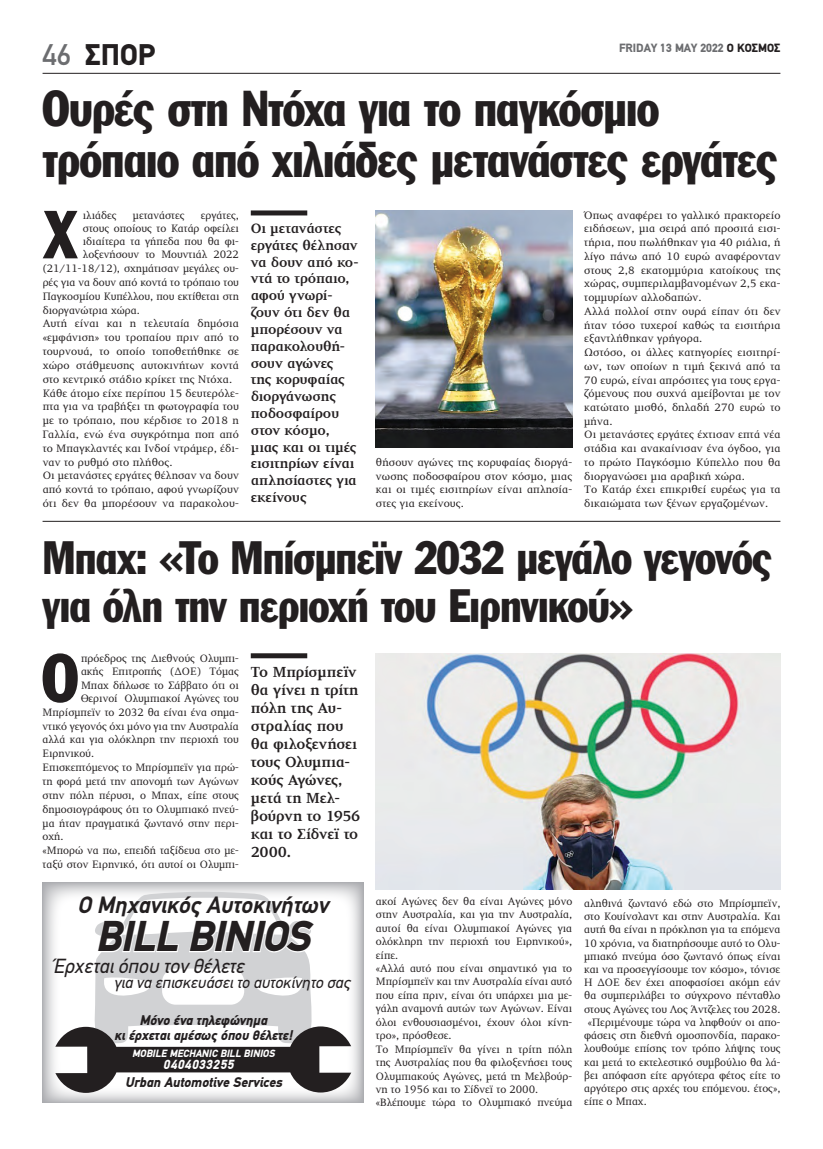
<style>
.page{position:relative;width:823px;height:1149px;background:#fff}
.page>*{position:absolute;margin:0;border:0;box-sizing:border-box;transform-origin:0 0}
.t1{font:66.6px "Franklin Gothic Greek Cond";color:#231f20}
.t2{font:49.5px/51px "Franklin Gothic Greek Cond";letter-spacing:-.02em;color:#231f20}
.t3{font:46px/48px "Franklin Gothic Greek Cond";letter-spacing:-.02em;color:#231f20}
.t4{font:italic 900 43.2px "PF Din Text";letter-spacing:-.02em;color:#231f20}
.t5{font:900 30px "PF Din Text";color:#231f20}
.t6{font:italic 700 23.8px "PF Din Text";color:#231f20}
.t7{font:italic 20.5px "PF Din Text";color:#231f20}
.t8{font:italic 16.4px "PF Din Text";color:#231f20}
.t9{font:700 15px/18px "PF Diplomat";letter-spacing:-.02em;color:#231f20}
.t10{font:italic 900 14.1px/15px "PF Din Text";color:#231f20;text-align:center}
.t11{font:700 14px/16.8px "PF Diplomat";letter-spacing:-.015em;color:#231f20}
.t12{font:italic 900 13.2px "PF Din Text";letter-spacing:.06em;color:#fff}
.t13{font:900 12px "PF Din Text";color:#6c6d70}
.t14{font:11px/13.7px "PF Diplomat";color:#231f20}
.t15{font:italic 900 10.6px "PF Din Text";color:#fff}
.s1{font-weight:500;color:#6c6d70}
.s2{color:#231f20}
</style>
<div class="page">
<hr style="left:43px;top:73px;width:737px;height:1px;background:#231f20">
<div style="left:251px;top:210px;width:56px;height:5px;background:#231f20"></div>
<img style="left:375px;top:210px;width:197px;height:237px">
<div style="left:250px;top:653px;width:57px;height:5px;background:#231f20"></div>
<img style="left:375px;top:653px;width:405px;height:236px">
<hr style="left:43px;top:521px;width:737px;height:1px;background:#231f20">
<svg style="left:42px;top:882px;width:321px;height:220px;background:#d4d4d6"></svg>
<svg style="left:55px;top:891px;width:296px;height:201px"></svg>
<h3 class="t5" style="left:43px;top:37px;width:114px"><span class="s1">46</span> ΣΠΟΡ</h3>
<p class="t13" style="left:618px;top:40px;width:163px">FRIDAY 13 MAY 2022 <span class="s2">Ο ΚΟΣΜΟΣ</span></p>
<h2 class="t2" style="left:43px;top:84px;width:736px">Ουρές στη Ντόχα για το παγκόσμιο τρόπαιο από χιλιάδες μετανάστες εργάτες</h2>
<h1 class="t1" style="left:43px;top:197px;width:35px">Χ</h1>
<p class="t14" style="left:83px;top:208px;width:35px">ιλιάδες</p>
<p class="t14" style="left:133px;top:208px;width:53px">μετανάστες</p>
<p class="t14" style="left:201px;top:208px;width:39px">εργάτες,</p>
<p class="t14" style="left:83px;top:221px;width:157px">στους οποίους το Κατάρ οφείλει</p>
<p class="t14" style="left:83px;top:235px;width:157px">ιδιαίτερα τα γήπεδα που θα φι-</p>
<p class="t14" style="left:83px;top:248px;width:157px">λοξενήσουν το Μουντιάλ 2022</p>
<p class="t14" style="left:43px;top:262px;width:198px">(21/11-18/12), σχημάτισαν μεγάλες ου-</p>
<p class="t14" style="left:43px;top:276px;width:198px">ρές για να δουν από κοντά το τρόπαιο του</p>
<p class="t14" style="left:43px;top:289px;width:198px">Παγκοσμίου Κυπέλλου, που εκτίθεται στη</p>
<p class="t14" style="left:43px;top:303px;width:98px">διοργανώτρια χώρα.</p>
<p class="t14" style="left:43px;top:317px;width:198px">Αυτή είναι και η τελευταία δημόσια</p>
<p class="t14" style="left:43px;top:331px;width:198px">«εμφάνιση» του τροπαίου πριν από το</p>
<p class="t14" style="left:43px;top:345px;width:198px">τουρνουά, το οποίο τοποθετήθηκε σε</p>
<p class="t14" style="left:43px;top:358px;width:198px">χώρο στάθμευσης αυτοκινήτων κοντά</p>
<p class="t14" style="left:43px;top:372px;width:191px">στο κεντρικό στάδιο κρίκετ της Ντόχα.</p>
<p class="t14" style="left:43px;top:386px;width:198px">Κάθε άτομο είχε περίπου 15 δευτερόλε-</p>
<p class="t14" style="left:43px;top:400px;width:198px">πτα για να τραβήξει τη φωτογραφία του</p>
<p class="t14" style="left:43px;top:414px;width:198px">με το τρόπαιο, που κέρδισε το 2018 η</p>
<p class="t14" style="left:43px;top:427px;width:198px">Γαλλία, ενώ ένα συγκρότημα ποπ από</p>
<p class="t14" style="left:43px;top:441px;width:198px">το Μπαγκλαντές και Ινδοί ντράμερ, έδι-</p>
<p class="t14" style="left:43px;top:455px;width:131px">ναν το ρυθμό στο πλήθος.</p>
<p class="t14" style="left:43px;top:469px;width:198px">Οι μετανάστες εργάτες θέλησαν να δουν</p>
<p class="t14" style="left:43px;top:483px;width:198px">από κοντά το τρόπαιο, αφού γνωρίζουν</p>
<p class="t14" style="left:43px;top:496px;width:198px">ότι δεν θα μπορέσουν να παρακολου-</p>
<p class="t11" style="left:251px;top:220px;width:110px">Οι μετανάστες εργάτες θέλησαν να δουν από κο&shy;ντά το τρόπαιο, αφού γνωρί&shy;ζουν ότι δεν θα μπορέσουν να παρακολουθή&shy;σουν αγώνες<br>της κορυφαίας διοργάνωσης ποδοσφαίρου στον κόσμο, μιας και οι τιμές εισιτηρίων είναι απλησίαστες για εκείνους</p>
<p class="t14" style="left:376px;top:455px;width:198px;text-align:justify">θήσουν αγώνες της κορυφαίας διοργά&shy;νωσης ποδοσφαίρου στον κόσμο, μιας και οι τιμές εισιτηρίων είναι απλησία&shy;στες για εκείνους.</p>
<p class="t14" style="left:584px;top:208px;width:198px">Όπως αναφέρει το γαλλικό πρακτορείο ειδήσεων, μια σειρά από προσιτά εισι&shy;τήρια, που πωλήθηκαν για 40 ριάλια, ή λίγο πάνω από 10 ευρώ αναφέρονταν στους 2,8 εκατομμύρια κατοίκους της χώρας, συμπεριλαμβανομένων 2,5 εκα&shy;τομμυρίων αλλοδαπών.<br>Αλλά πολλοί στην ουρά είπαν ότι δεν ήταν τόσο τυχεροί καθώς τα εισιτήρια εξαντλήθηκαν γρήγορα.<br>Ωστόσο, οι άλλες κατηγορίες εισιτηρί&shy;ων, των οποίων η τιμή ξεκινά από τα 70 ευρώ, είναι απρόσιτες για τους εργα&shy;ζόμενους που συχνά αμείβονται με τον κατώτατο μισθό, δηλαδή 270 ευρώ το μήνα.<br>Οι μετανάστες εργάτες έχτισαν επτά νέα στάδια και ανακαίνισαν ένα όγδοο, για το πρώτο Παγκόσμιο Κύπελλο που θα διοργανώσει μια αραβική χώρα.<br>Το Κατάρ έχει επικριθεί ευρέως για τα δικαιώματα των ξένων εργαζομένων.</p>
<h3 class="t3" style="left:43px;top:533px;width:731px">Μπαχ: «Το Μπίσμπεϊν 2032 μεγάλο γεγονός για όλη την περιοχή του Ειρηνικού»</h3>
<h1 class="t1" style="left:42px;top:640px;width:38px">Ο</h1>
<p class="t14" style="left:81px;top:651px;width:159px">πρόεδρος της Διεθνούς Ολυμπι-</p>
<p class="t14" style="left:81px;top:665px;width:159px">ακής Επιτροπής (ΔΟΕ) Τόμας</p>
<p class="t14" style="left:81px;top:678px;width:159px">Μπαχ δήλωσε το Σάββατο ότι οι</p>
<p class="t14" style="left:81px;top:691px;width:159px">Θερινοί Ολυμπιακοί Αγώνες του</p>
<p class="t14" style="left:43px;top:705px;width:198px">Μπρίσμπεϊν το 2032 θα είναι ένα σημα-</p>
<p class="t14" style="left:43px;top:719px;width:198px">ντικό γεγονός όχι μόνο για την Αυστραλία</p>
<p class="t14" style="left:43px;top:733px;width:198px">αλλά και για ολόκληρη την περιοχή του</p>
<p class="t14" style="left:43px;top:746px;width:53px">Ειρηνικού.</p>
<p class="t14" style="left:43px;top:760px;width:198px">Επισκεπτόμενος το Μπρίσμπεϊν για πρώ-</p>
<p class="t14" style="left:43px;top:774px;width:198px">τη φορά μετά την απονομή των Αγώνων</p>
<p class="t14" style="left:43px;top:788px;width:198px">στην πόλη πέρυσι, ο Μπαχ, είπε στους</p>
<p class="t14" style="left:43px;top:802px;width:198px">δημοσιογράφους ότι το Ολυμπιακό πνεύ-</p>
<p class="t14" style="left:43px;top:816px;width:198px">μα ήταν πραγματικά ζωντανό στην περι-</p>
<p class="t14" style="left:43px;top:829px;width:22px">οχή.</p>
<p class="t14" style="left:43px;top:843px;width:198px">«Μπορώ να πω, επειδή ταξίδευα στο με-</p>
<p class="t14" style="left:43px;top:857px;width:198px">ταξύ στον Ειρηνικό, ότι αυτοί οι Ολυμπι-</p>
<h3 class="t9" style="left:250px;top:662px;width:111px">Το Μπρίσμπεϊν θα γίνει η τρίτη πόλη της Αυ&shy;στραλίας που θα φιλοξενήσει τους Ολυμπια&shy;κούς Αγώνες, μετά τη Μελ&shy;βούρνη το 1956 και το Σίδνεϊ το<br>2000.</h3>
<h3 class="t6" style="left:77px;top:890px;width:252px">Ο Μηχανικός Αυτοκινήτων</h3>
<h3 class="t4" style="left:96px;top:910px;width:216px">BILL BINIOS</h3>
<h3 class="t7" style="left:53px;top:954px;width:192px">Έρχεται όπου τον θέλετε</h3>
<h3 class="t8" style="left:114px;top:972px;width:237px">για να επισκευάσει το αυτοκίνητο σας</h3>
<p class="t10" style="left:114px;top:1012px;width:179px">Μόνο ένα τηλεφώνημα<br>κι έρχεται αμέσως όπου θέλετε!</p>
<p class="t10" style="left:125px;top:1073px;width:158px">Urban Automotive Services</p>
<p class="t15" style="left:132px;top:1046px;width:144px">ΜΟΒΙLE MECHANIC BILL BINIOS</p>
<p class="t12" style="left:163px;top:1056px;width:72px">0404033255</p>
<p class="t14" style="left:376px;top:894px;width:198px;line-height:13.4px">ακοί Αγώνες δεν θα είναι Αγώνες μόνο στην Αυστραλία, και για την Αυστραλία, αυτοί θα είναι Ολυμπιακοί Αγώνες για ολόκληρη την περιοχή του Ειρηνικού», είπε.<br>«Αλλά αυτό που είναι σημαντικό για το Μπρίσμπεϊν και την Αυστραλία είναι αυτό που είπα πριν, είναι ότι υπάρχει μια με&shy;γάλη αναμονή αυτών των Αγώνων. Είναι όλοι ενθουσιασμένοι, έχουν όλοι κίνη&shy;τρο», πρόσθεσε.<br>Το Μπρίσμπεϊν θα γίνει η τρίτη πόλη της Αυστραλίας που θα φιλοξενήσει τους Ολυμπιακούς Αγώνες, μετά τη Μελβούρ&shy;νη το 1956 και το Σίδνεϊ το 2000. «Βλέπουμε τώρα το Ολυμπιακό πνεύμα</p>
<p class="t14" style="left:584px;top:896px;width:198px">αληθινά ζωντανό εδώ στο Μπρίσμπεϊν,</p>
<p class="t14" style="left:584px;top:909px;width:198px">στο Κουίνσλαντ και στην Αυστραλία. Και</p>
<p class="t14" style="left:584px;top:922px;width:198px">αυτή θα είναι η πρόκληση για τα επόμενα</p>
<p class="t14" style="left:584px;top:936px;width:198px">10 χρόνια, να διατηρήσουμε αυτό το Ολυ-</p>
<p class="t14" style="left:584px;top:949px;width:198px">μπιακό πνεύμα όσο ζωντανό όπως είναι</p>
<p class="t14" style="left:584px;top:962px;width:197px">και να προσεγγίσουμε τον κόσμο», τόνισε</p>
<p class="t14" style="left:584px;top:975px;width:198px">Η ΔΟΕ δεν έχει αποφασίσει ακόμη εάν</p>
<p class="t14" style="left:584px;top:988px;width:198px">θα συμπεριλάβει το σύγχρονο πένταθλο</p>
<p class="t14" style="left:584px;top:1002px;width:198px">στους Αγώνες του Λος Άντζελες του 2028.</p>
<p class="t14" style="left:587px;top:1015px;width:194px">«Περιμένουμε τώρα να ληφθούν οι απο-</p>
<p class="t14" style="left:584px;top:1028px;width:198px">φάσεις στη διεθνή ομοσπονδία, παρακο-</p>
<p class="t14" style="left:584px;top:1041px;width:198px">λουθούμε επίσης τον τρόπο λήψης τους</p>
<p class="t14" style="left:584px;top:1054px;width:198px">και μετά το εκτελεστικό συμβούλιο θα λά-</p>
<p class="t14" style="left:584px;top:1068px;width:198px">βει απόφαση είτε αργότερα φέτος είτε το</p>
<p class="t14" style="left:584px;top:1081px;width:198px">αργότερο στις αρχές του επόμενου. έτος»,</p>
<p class="t14" style="left:584px;top:1094px;width:64px">είπε ο Μπαχ.</p>
</div>
